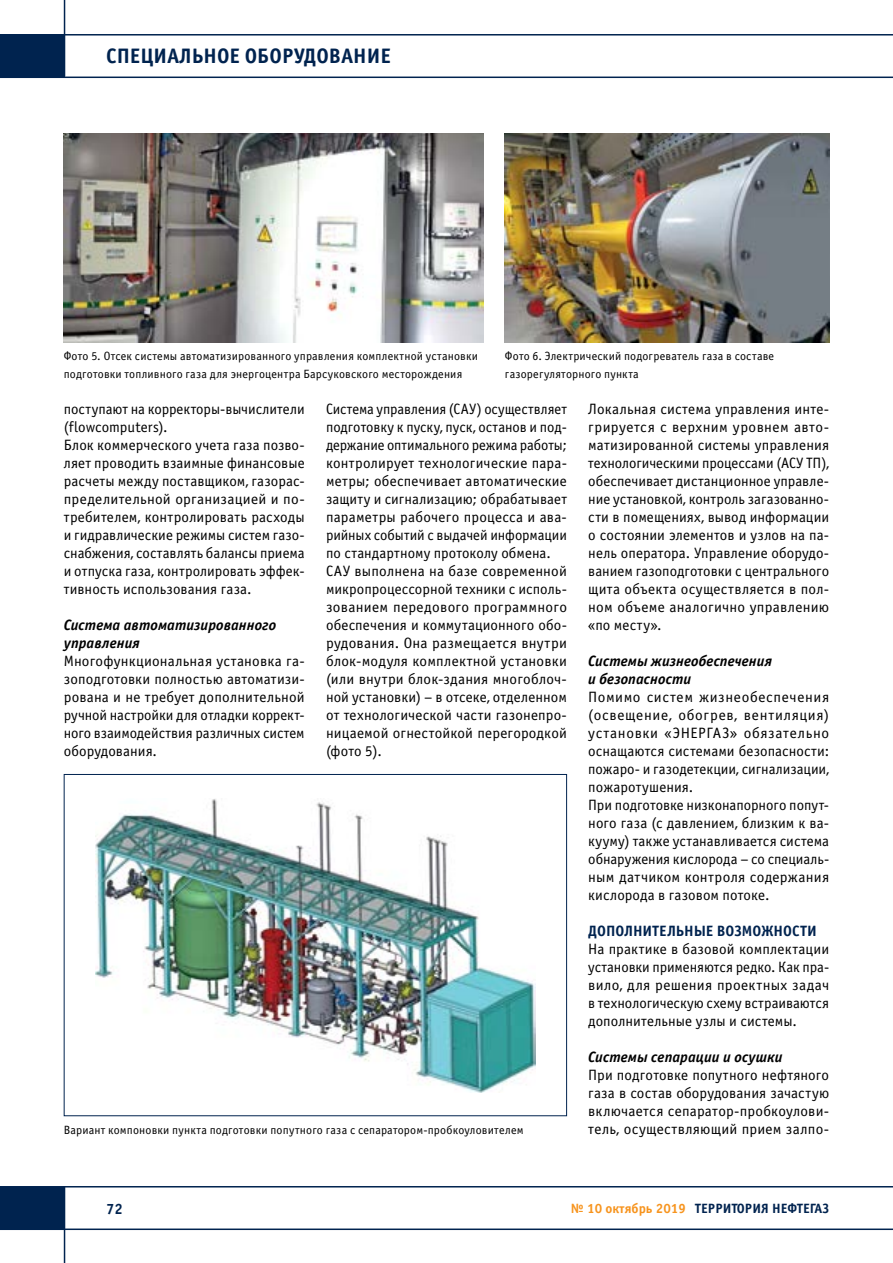
<style>
.page{position:relative;width:893px;height:1263px;background:#fff}
.page>*{position:absolute;margin:0;border:0;box-sizing:border-box;transform-origin:0 0}
.t1{font:700 21px "Officina Sans C";color:#00234f}
.t2{font:15px/18px "Officina Sans C";letter-spacing:.01em;color:#000;text-align:justify}
.t3{font:italic 700 15px/18px "Officina Sans C";color:#000}
.t4{font:700 15px "Officina Sans C";color:#00234f}
.t5{font:700 13.5px "Officina Sans C";color:#00234f}
.t6{font:12px/18px "Officina Sans C";letter-spacing:.015em;color:#000}
.s1{color:#f7941e}
</style>
<div class="page">
<hr style="left:0;top:77px;width:893px;height:1px;background:#00234f">
<hr style="left:64px;top:0;width:1px;height:77px;background:#00234f">
<hr style="left:0;top:34px;width:893px;height:2px;background:#00234f">
<div style="left:0;top:35px;width:64px;height:42px;background:#00234f"></div>
<hr style="left:0;top:1186px;width:893px;height:1px;background:#00234f">
<hr style="left:64px;top:1186px;width:1px;height:77px;background:#00234f">
<hr style="left:0;top:1228px;width:893px;height:2px;background:#00234f">
<div style="left:0;top:1187px;width:64px;height:42px;background:#00234f"></div>
<img style="left:95px;top:799px;width:441px;height:293px">
<img style="left:64px;top:133px;width:420px;height:209px">
<img style="left:505px;top:133px;width:324px;height:209px">
<h1 class="t1" style="left:106px;top:44px;width:286px">СПЕЦИАЛЬНОЕ ОБОРУДОВАНИЕ</h1>
<p class="t6" style="left:64px;top:347px;width:416px">Фото 5. Отсек системы автоматизированного управления комплектной установки подготовки топливного газа для энергоцентра Барсуковского месторождения</p>
<p class="t6" style="left:505px;top:347px;width:271px">Фото 6. Электрический подогреватель газа в составе газорегуляторного пункта</p>
<p class="t2" style="left:326px;top:400px;width:242px;text-align:left">Система управления (САУ) осуществляет подготовку к пуску, пуск, останов и под&shy;держание оптимального режима работы; контролирует технологические пара&shy;метры; обеспечивает автоматические защиту и сигнализацию; обрабатывает параметры рабочего процесса и ава&shy;рийных событий с выдачей информации по стандартному протоколу обмена.<br>САУ выполнена на базе современной микропроцессорной техники с исполь&shy;зованием передового программного обеспечения и коммутационного обо&shy;рудования. Она размещается внутри блок-модуля комплектной установки (или внутри блок-здания многоблоч&shy;ной установки) – в отсеке, отделенном от технологической части газонепро&shy;ницаемой огнестойкой перегородкой (фото 5).</p>
<p class="t2" style="left:588px;top:400px;width:242px">Локальная система управления инте&shy;грируется с верхним уровнем авто&shy;матизированной системы управления технологическими процессами (АСУ ТП), обеспечивает дистанционное управле&shy;ние установкой, контроль загазованно&shy;сти в помещениях, вывод информации о состоянии элементов и узлов на па&shy;нель оператора. Управление оборудо&shy;ванием газоподготовки с центрального щита объекта осуществляется в пол&shy;ном объеме аналогично управлению «по месту».</p>
<p class="t2" style="left:64px;top:400px;width:242px;text-align:left">поступают на корректоры-вычислители (flowcomputers).<br>Блок коммерческого учета газа позво&shy;ляет проводить взаимные финансовые расчеты между поставщиком, газорас&shy;пределительной организацией и по&shy;требителем, контролировать расходы и гидравлические режимы систем газо&shy;снабжения, составлять балансы приема и отпуска газа, контролировать эффек&shy;тивность использования газа.</p>
<p class="t3" style="left:64px;top:616px;width:214px">Система автоматизированного управления</p>
<p class="t2" style="left:64px;top:652px;width:242px">Многофункциональная установка га&shy;зоподготовки полностью автоматизи&shy;рована и не требует дополнительной ручной настройки для отладки коррект&shy;ного взаимодействия различных систем оборудования.</p>
<p class="t3" style="left:588px;top:652px;width:185px">Системы жизнеобеспечения и безопасности</p>
<p class="t2" style="left:588px;top:688px;width:242px;text-align:left">Помимо систем жизнеобеспечения (освещение, обогрев, вентиляция) установки «ЭНЕРГАЗ» обязательно оснащаются системами безопасности: пожаро- и газодетекции, сигнализации, пожаротушения.<br>При подготовке низконапорного попут&shy;ного газа (с давлением, близким к ва&shy;кууму) также устанавливается система обнаружения кислорода – со специаль&shy;ным датчиком контроля содержания кислорода в газовом потоке.</p>
<p class="t4" style="left:588px;top:922px;width:230px">ДОПОЛНИТЕЛЬНЫЕ ВОЗМОЖНОСТИ</p>
<p class="t2" style="left:588px;top:940px;width:242px">На практике в базовой комплектации установки применяются редко. Как пра&shy;вило, для решения проектных задач в технологическую схему встраиваются дополнительные узлы и системы.</p>
<p class="t3" style="left:588px;top:1048px;width:196px">Системы сепарации и осушки</p>
<p class="t2" style="left:588px;top:1066px;width:242px">При подготовке попутного нефтяного газа в состав оборудования зачастую включается сепаратор-пробкоулови&shy;тель, осуществляющий прием залпо-</p>
<p class="t6" style="left:64px;top:1121px;width:461px">Вариант компоновки пункта подготовки попутного газа с сепаратором-пробкоуловителем</p>
<p class="t4" style="left:106px;top:1200px;width:18px">72</p>
<p class="t5" style="left:571px;top:1201px;width:260px"><span class="s1">№ 10 октябрь 2019</span> ТЕРРИТОРИЯ НЕФТЕГАЗ</p>
</div>
